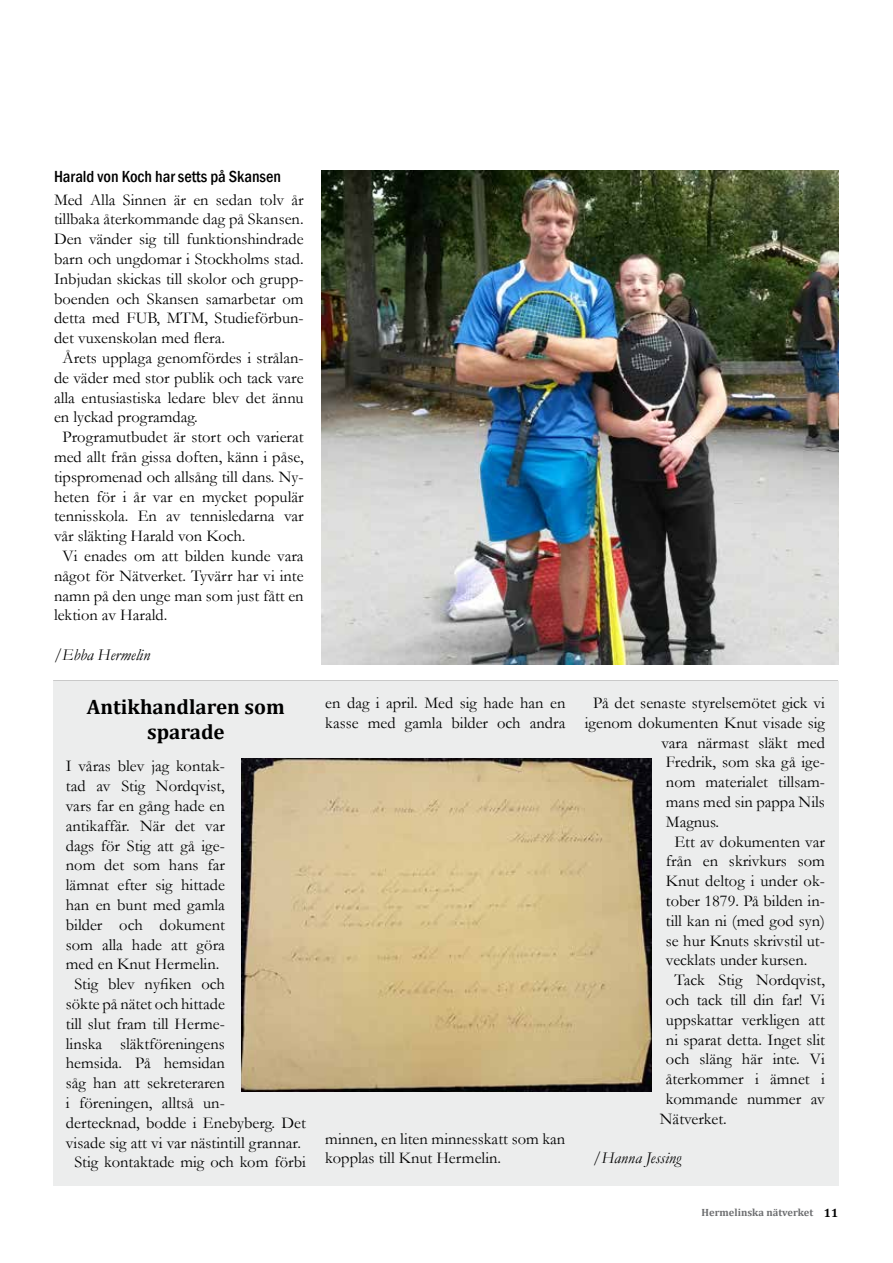
<style>
.page{position:relative;width:893px;height:1263px;background:#fff}
.page>*{position:absolute;margin:0;border:0;box-sizing:border-box;transform-origin:0 0}
.t1{font:700 21px/25.2px "Cambria";color:#000;text-align:center}
.t2{font:16.5px/19.8px "Garamond";color:#000}
.t3{font:500 condensed 16.5px "Franklin Gothic";color:#000}
.t4{font:italic 16.5px "Garamond";color:#000}
.t5{font:700 10.5px "Cambria";color:#6d6e70}
.s1{font-size:12px;color:#000}
</style>
<div class="page">
<img style="left:322px;top:170px;width:517px;height:495px">
<div style="left:53px;top:681px;width:786px;height:505px;background:#eceded"></div>
<img style="left:241px;top:758px;width:411px;height:334px">
<p class="t3" style="left:54px;top:165px;width:228px">Harald von Koch har setts på Skansen</p>
<p class="t2" style="left:54px;top:189px;width:251px">Med Alla Sinnen är en sedan tolv år</p>
<p class="t2" style="left:54px;top:209px;width:251px">tillbaka återkommande dag på Skansen.</p>
<p class="t2" style="left:54px;top:229px;width:251px">Den vänder sig till funktionshindrade</p>
<p class="t2" style="left:54px;top:249px;width:251px">barn och ungdomar i Stockholms stad.</p>
<p class="t2" style="left:54px;top:268px;width:251px">Inbjudan skickas till skolor och grupp-</p>
<p class="t2" style="left:54px;top:288px;width:251px">boenden och Skansen samarbetar om</p>
<p class="t2" style="left:54px;top:308px;width:251px">detta med FUB, MTM, Studieförbun-</p>
<p class="t2" style="left:54px;top:328px;width:172px">det vuxenskolan med flera.</p>
<p class="t2" style="left:62px;top:348px;width:243px">Årets upplaga genomfördes i strålan-</p>
<p class="t2" style="left:54px;top:367px;width:251px">de väder med stor publik och tack vare</p>
<p class="t2" style="left:54px;top:387px;width:251px">alla entusiastiska ledare blev det ännu</p>
<p class="t2" style="left:54px;top:407px;width:145px">en lyckad programdag.</p>
<p class="t2" style="left:62px;top:427px;width:243px">Programutbudet är stort och varierat</p>
<p class="t2" style="left:54px;top:447px;width:251px">med allt från gissa doften, känn i påse,</p>
<p class="t2" style="left:54px;top:466px;width:251px">tipspromenad och allsång till dans. Ny-</p>
<p class="t2" style="left:54px;top:486px;width:251px">heten för i år var en mycket populär</p>
<p class="t2" style="left:54px;top:506px;width:251px">tennisskola. En av tennisledarna var</p>
<p class="t2" style="left:54px;top:526px;width:193px">vår släkting Harald von Koch.</p>
<p class="t2" style="left:62px;top:546px;width:243px">Vi enades om att bilden kunde vara</p>
<p class="t2" style="left:54px;top:565px;width:251px">något för Nätverket. Tyvärr har vi inte</p>
<p class="t2" style="left:54px;top:585px;width:251px">namn på den unge man som just fått en</p>
<p class="t2" style="left:54px;top:605px;width:115px">lektion av Harald.</p>
<p class="t4" style="left:54px;top:644px;width:98px">/Ebba Hermelin</p>
<p class="t1" style="left:87px;top:693px;width:199px">Antikhandlaren som sparade</p>
<p class="t2" style="left:66px;top:756px;width:161px">I våras blev jag kontak-</p>
<p class="t2" style="left:66px;top:776px;width:161px">tad av Stig Nordqvist,</p>
<p class="t2" style="left:66px;top:795px;width:160px">vars far en gång hade en</p>
<p class="t2" style="left:66px;top:815px;width:160px">antikaffär. När det var</p>
<p class="t2" style="left:66px;top:835px;width:161px">dags för Stig att gå ige-</p>
<p class="t2" style="left:66px;top:855px;width:160px">nom det som hans far</p>
<p class="t2" style="left:66px;top:875px;width:161px">lämnat efter sig hittade</p>
<p class="t2" style="left:66px;top:894px;width:160px">han en bunt med gamla</p>
<p class="t2" style="left:66px;top:914px;width:161px">bilder och dokument</p>
<p class="t2" style="left:66px;top:934px;width:160px">som alla hade att göra</p>
<p class="t2" style="left:66px;top:954px;width:155px">med en Knut Hermelin.</p>
<p class="t2" style="left:74px;top:974px;width:152px">Stig blev nyfiken och</p>
<p class="t2" style="left:66px;top:993px;width:161px">sökte på nätet och hittade</p>
<p class="t2" style="left:66px;top:1013px;width:161px">till slut fram till Herme-</p>
<p class="t2" style="left:66px;top:1033px;width:161px">linska släktföreningens</p>
<p class="t2" style="left:66px;top:1053px;width:160px">hemsida. På hemsidan</p>
<p class="t2" style="left:66px;top:1073px;width:161px">såg han att sekreteraren</p>
<p class="t2" style="left:66px;top:1092px;width:161px">i föreningen, alltså un-</p>
<p class="t2" style="left:66px;top:1112px;width:242px">dertecknad, bodde i Enebyberg. Det</p>
<p class="t2" style="left:66px;top:1132px;width:237px">visade sig att vi var nästintill grannar.</p>
<p class="t2" style="left:74px;top:1152px;width:233px">Stig kontaktade mig och kom förbi</p>
<p class="t2" style="left:325px;top:692px;width:242px">en dag i april. Med sig hade han en kasse med gamla bilder och andra</p>
<p class="t2" style="left:325px;top:1128px;width:242px">minnen, en liten minnesskatt som kan kopplas till Knut Hermelin.</p>
<p class="t2" style="left:593px;top:692px;width:233px">På det senaste styrelsemötet gick vi</p>
<p class="t2" style="left:585px;top:712px;width:242px">igenom dokumenten Knut visade sig</p>
<p class="t2" style="left:661px;top:732px;width:165px">vara närmast släkt med</p>
<p class="t2" style="left:666px;top:752px;width:161px">Fredrik, som ska gå ige-</p>
<p class="t2" style="left:666px;top:772px;width:161px">nom materialet tillsam-</p>
<p class="t2" style="left:666px;top:791px;width:161px">mans med sin pappa Nils</p>
<p class="t2" style="left:666px;top:811px;width:55px">Magnus.</p>
<p class="t2" style="left:674px;top:831px;width:152px">Ett av dokumenten var</p>
<p class="t2" style="left:666px;top:851px;width:161px">från en skrivkurs som</p>
<p class="t2" style="left:666px;top:871px;width:161px">Knut deltog i under ok-</p>
<p class="t2" style="left:666px;top:890px;width:161px">tober 1879. På bilden in-</p>
<p class="t2" style="left:666px;top:910px;width:161px">till kan ni (med god syn)</p>
<p class="t2" style="left:666px;top:930px;width:161px">se hur Knuts skrivstil ut-</p>
<p class="t2" style="left:666px;top:950px;width:143px">vecklats under kursen.</p>
<p class="t2" style="left:674px;top:970px;width:152px">Tack Stig Nordqvist,</p>
<p class="t2" style="left:666px;top:989px;width:161px">och tack till din far! Vi</p>
<p class="t2" style="left:666px;top:1009px;width:161px">uppskattar verkligen att</p>
<p class="t2" style="left:666px;top:1029px;width:161px">ni sparat detta. Inget slit</p>
<p class="t2" style="left:666px;top:1049px;width:161px">och släng här inte. Vi</p>
<p class="t2" style="left:666px;top:1069px;width:160px">återkommer i ämnet i</p>
<p class="t2" style="left:666px;top:1088px;width:161px">kommande nummer av</p>
<p class="t2" style="left:660px;top:1108px;width:68px">Nätverket.</p>
<p class="t4" style="left:593px;top:1147px;width:89px">/Hanna Jessing</p>
<p class="t5" style="left:702px;top:1205px;width:138px">Hermelinska nätverket <span class="s1">11</span></p>
</div>
